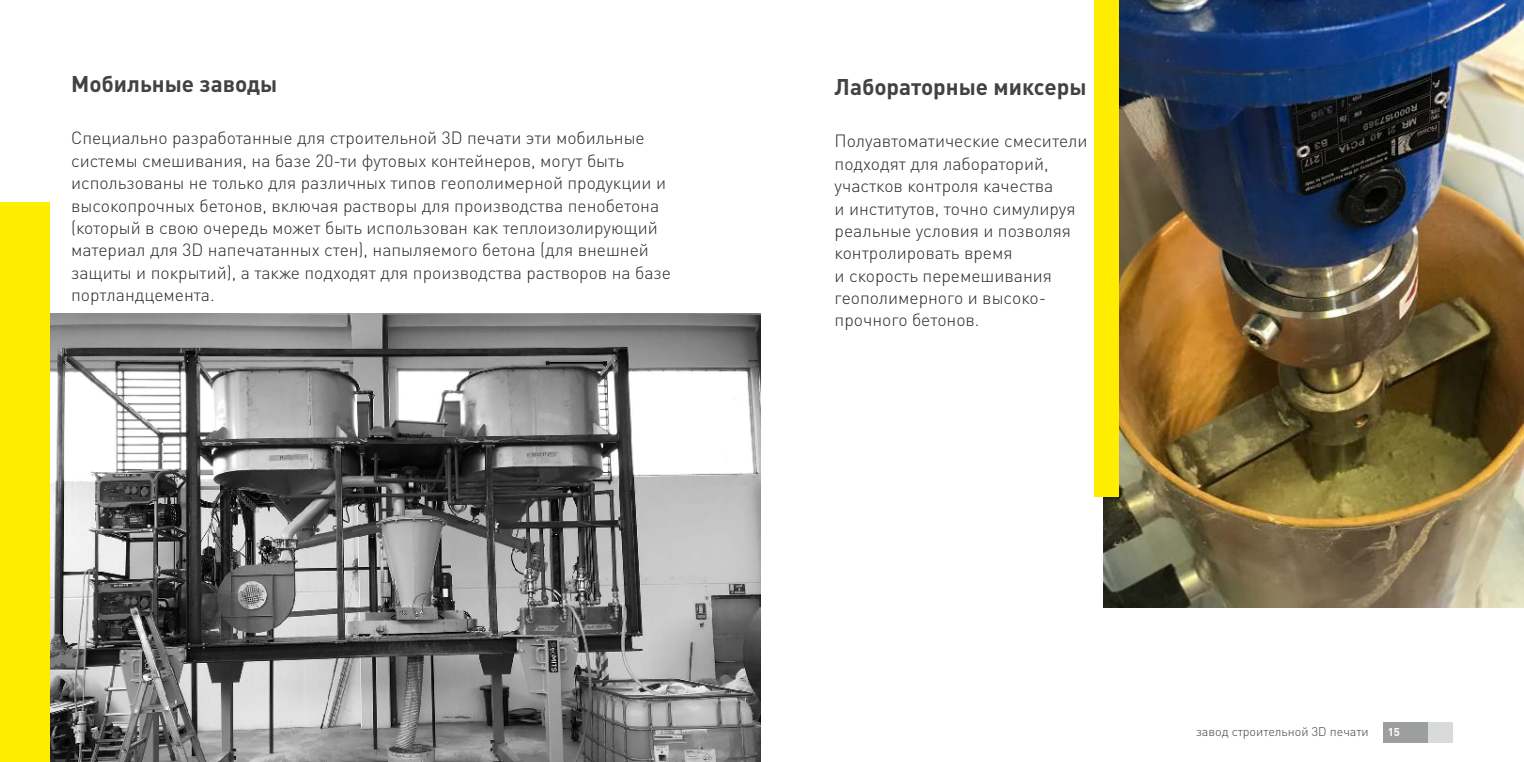
<style>
.page{position:relative;width:1524px;height:762px;background:#fff}
.page>*{position:absolute;margin:0;border:0;box-sizing:border-box;transform-origin:0 0}
.t1{font:700 22.5px "DIN Cyr";color:#434242}
.t2{font:300 17.5px/22.4px "DIN Cyr";color:#2b2a29}
.t3{font:300 12.5px "DIN Cyr";color:#434242}
.t4{font:700 11.25px "DIN Cyr";color:#fefefe}
</style>
<div class="page">
<img style="left:50px;top:314px;width:710px;height:448px">
<img style="left:1103px;top:0;width:421px;height:608px">
<div style="left:1094px;top:0;width:25px;height:496px;background:#ffed00"></div>
<div style="left:0;top:202px;width:50px;height:560px;background:#ffed00"></div>
<div style="left:1383px;top:722px;width:69px;height:21px;background:#9d9e9e"></div>
<div style="left:1428px;top:722px;width:24px;height:21px;background:#d9dada"></div>
<p class="t1" style="left:71px;top:75px;width:208px">Мобильные заводы</p>
<p class="t2" style="left:71px;top:129px;width:601px">Специально разработанные для строительной 3D печати эти мобильные системы смешивания, на базе 20-ти футовых контейнеров, могут быть использованы не только для различных типов геополимерной продукции и высокопрочных бетонов, включая растворы для производства пенобетона (который в свою очередь может быть использован как теплоизолирующий материал для 3D напечатанных стен), напыляемого бетона (для внешней защиты и покрытий), а также подходят для производства растворов на базе портландцемента.</p>
<p class="t1" style="left:834px;top:78px;width:254px">Лабораторные миксеры</p>
<p class="t2" style="left:834px;top:132px;width:254px">Полуавтоматические смесители подходят для лабораторий, участков контроля качества<br>и институтов, точно симулируя реальные условия и позволяя контролировать время<br>и скорость перемешивания геополимерного и высоко&shy;прочного бетонов.</p>
<p class="t3" style="left:1196px;top:726px;width:174px">завод строительной 3D печати</p>
<p class="t4" style="left:1387px;top:727px;width:14px">15</p>
</div>
